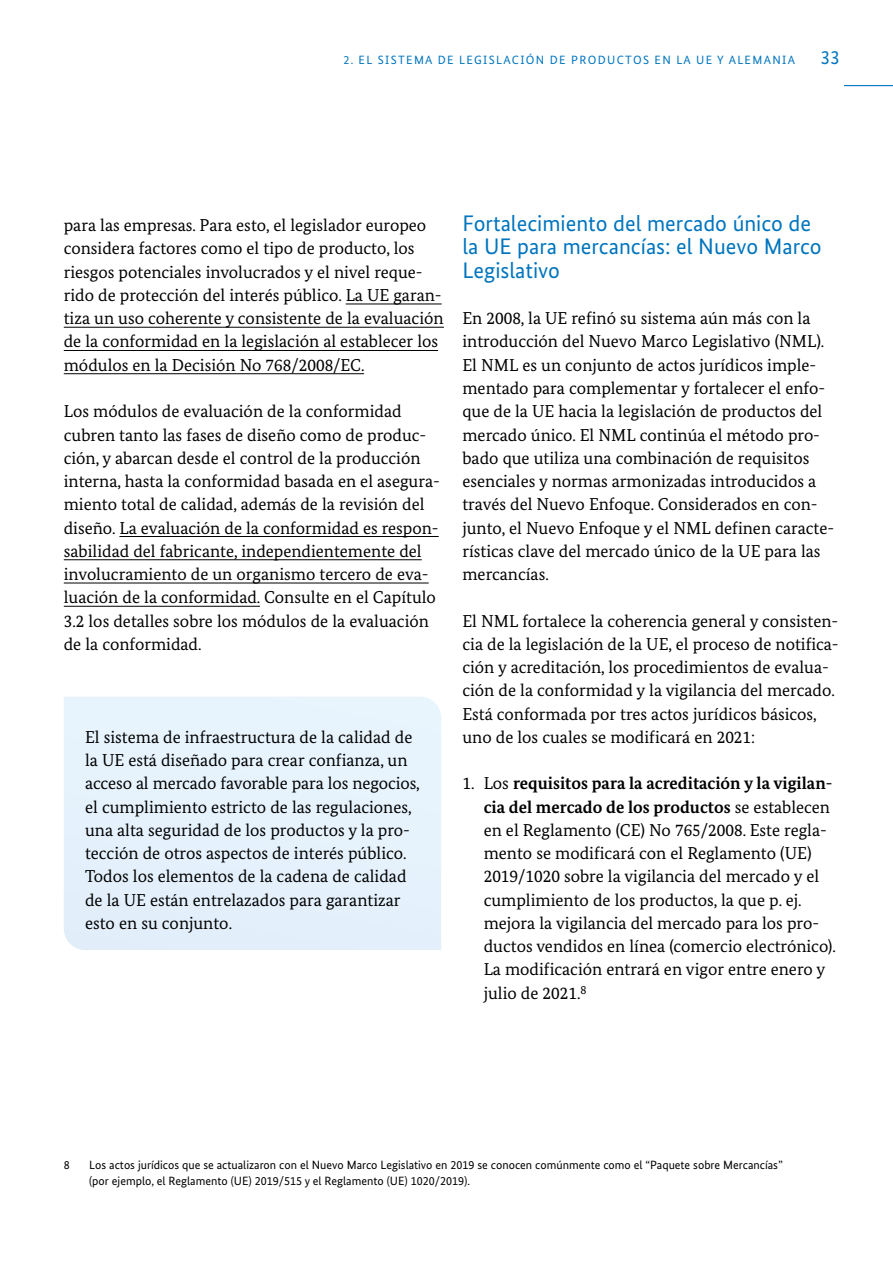
<style>
.page{position:relative;width:893px;height:1263px;background:#fff}
.page>*{position:absolute;margin:0;border:0;box-sizing:border-box;transform-origin:0 0}
.H3{font:22.5px/23.2px "Bundes Sans";color:#0075be}
.t1{font:19.5px "Bundes Sans";color:#0075be}
.P{font:17.25px/23.2px "Bundes Serif";color:#000}
.t2{font:12px/15.8px "Bundes Sans";color:#000}
.t3{font:12px "Bundes Sans";letter-spacing:.11em;color:#0075be}
.s1{font-weight:700}
</style>
<div class="page">
<hr style="left:844px;top:85px;width:49px;height:1px;background:#0075be">
<div style="left:64px;top:696px;width:377px;height:254px;background:#e6f2fc"></div>
<hr style="left:346px;top:304px;width:96px;height:1px;background:#000">
<hr style="left:64px;top:327px;width:380px;height:1px;background:#000">
<hr style="left:64px;top:350px;width:374px;height:1px;background:#000">
<hr style="left:64px;top:373px;width:300px;height:1px;background:#000">
<hr style="left:119px;top:536px;width:320px;height:1px;background:#000">
<hr style="left:64px;top:559px;width:358px;height:1px;background:#000">
<hr style="left:64px;top:583px;width:365px;height:1px;background:#000">
<hr style="left:64px;top:606px;width:196px;height:1px;background:#000">
<p class="t3" style="left:344px;top:53px;width:453px">2. EL SISTEMA DE LEGISLACIÓN DE PRODUCTOS EN LA UE Y ALEMANIA</p>
<p class="t1" style="left:820px;top:46px;width:21px">33</p>
<p class="P" style="left:64px;top:213px;width:381px">para las empresas. Para esto, el legislador europeo considera factores como el tipo de producto, los riesgos potenciales involucrados y el nivel reque&shy;rido de protección del interés público. La UE garan&shy;tiza un uso coherente y consistente de la evaluación de la conformidad en la legislación al establecer los módulos en la Decisión No 768/2008/EC.</p>
<p class="P" style="left:64px;top:399px;width:378px">Los módulos de evaluación de la conformidad cubren tanto las fases de diseño como de produc&shy;ción, y abarcan desde el control de la producción interna, hasta la conformidad basada en el asegura&shy;miento total de calidad, además de la revisión del diseño. La evaluación de la conformidad es respon&shy;sabilidad del fabricante, independientemente del involucramiento de un organismo tercero de eva&shy;luación de la conformidad. Consulte en el Capítulo 3.2 los detalles sobre los módulos de la evaluación de la conformidad.</p>
<p class="P" style="left:85px;top:725px;width:336px">El sistema de infraestructura de la calidad de la UE está diseñado para crear confianza, un acceso al mercado favorable para los negocios, el cumplimiento estricto de las regulaciones, una alta seguridad de los productos y la pro&shy;tección de otros aspectos de interés público.<br>Todos los elementos de la cadena de calidad de la UE están entrelazados para garantizar esto en su conjunto.</p>
<h3 class="H3" style="left:462px;top:212px;width:361px">Fortalecimiento del mercado único de la UE para mercancías: el Nuevo Marco<br>Legislativo</h3>
<p class="P" style="left:462px;top:306px;width:373px">En 2008, la UE refinó su sistema aún más con la introducción del Nuevo Marco Legislativo (NML).<br>El NML es un conjunto de actos jurídicos imple&shy;mentado para complementar y fortalecer el enfo&shy;que de la UE hacia la legislación de productos del mercado único. El NML continúa el método pro&shy;bado que utiliza una combinación de requisitos esenciales y normas armonizadas introducidos a través del Nuevo Enfoque. Considerados en con&shy;junto, el Nuevo Enfoque y el NML definen caracte&shy;rísticas clave del mercado único de la UE para las mercancías.</p>
<p class="P" style="left:462px;top:609px;width:378px">El NML fortalece la coherencia general y consisten&shy;cia de la legislación de la UE, el proceso de notifica&shy;ción y acreditación, los procedimientos de evalua&shy;ción de la conformidad y la vigilancia del mercado.<br>Está conformada por tres actos jurídicos básicos, uno de los cuales se modificará en 2021:</p>
<p class="P" style="left:484px;top:771px;width:354px;text-indent:-21px">1. Los <span class="s1">requisitos para la acreditación y la vigilan&shy;cia del mercado de los productos</span> se establecen en el Reglamento (CE) No 765/2008. Este regla&shy;mento se modificará con el Reglamento (UE)<br>2019/1020 sobre la vigilancia del mercado y el cumplimiento de los productos, la que p. ej. mejora la vigilancia del mercado para los pro&shy;ductos vendidos en línea (comercio electrónico).<br>La modificación entrará en vigor entre enero y julio de 2021.<sup>8</sup></p>
<p class="t2" style="left:64px;top:1157px;width:7px">8</p>
<p class="t2" style="left:89px;top:1157px;width:695px">Los actos jurídicos que se actualizaron con el Nuevo Marco Legislativo en 2019 se conocen comúnmente como el “Paquete sobre Mercancías” (por ejemplo, el Reglamento (UE) 2019/515 y el Reglamento (UE) 1020/2019).</p>
</div>
